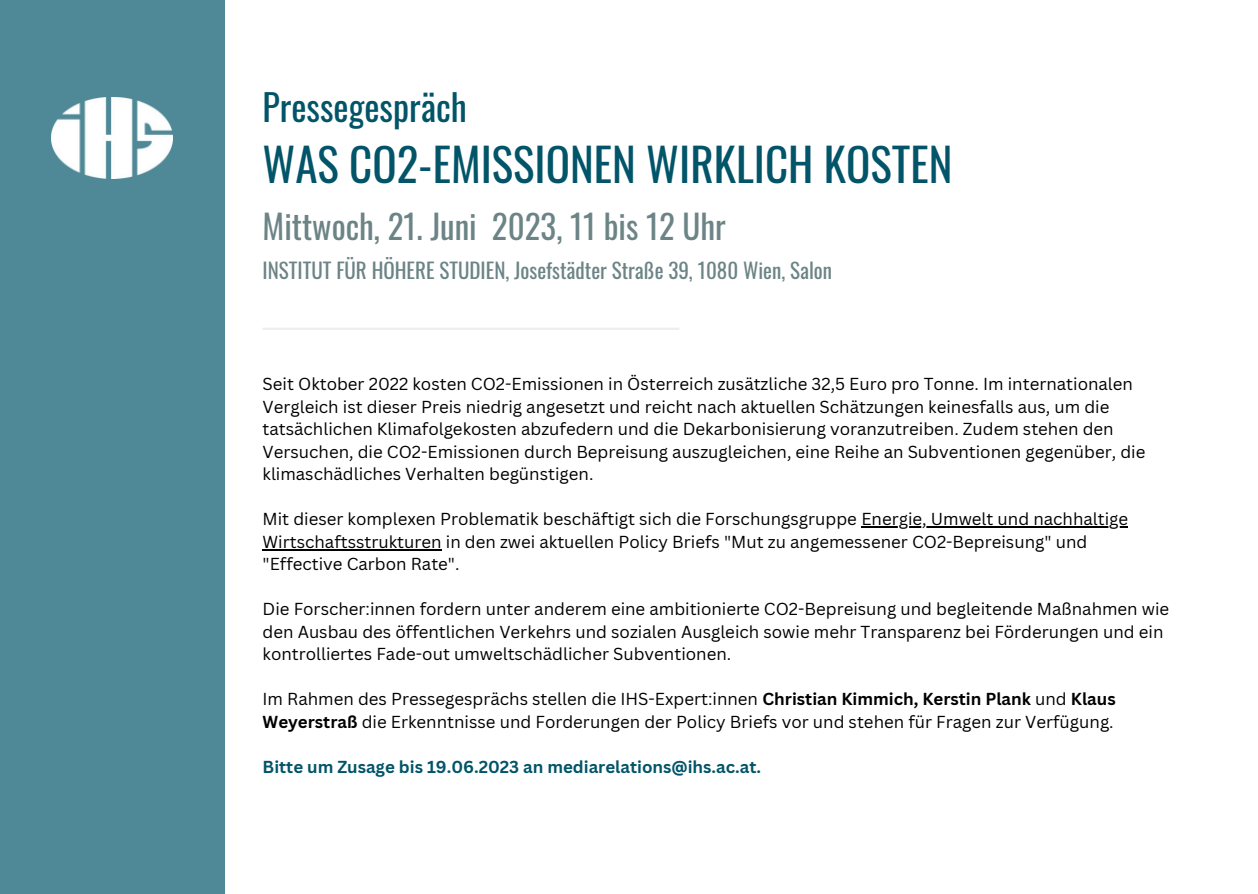
<style>
.page{position:relative;width:1258px;height:894px;background:#fff}
.page>*{position:absolute;margin:0;border:0;box-sizing:border-box;transform-origin:0 0}
.t1{font:45px "Oswald";color:#025468}
.t2{font:36px "Oswald";color:#025468}
.t3{font:33px "Oswald";color:#6c8486}
.t4{font:21px "Oswald";color:#6c8486}
.t5{font:16.8px/22.5px "Canva Sans";color:#000}
.t6{font:700 16.8px "Canva Sans";color:#025468}
.s1{font-weight:700}
</style>
<div class="page">
<hr style="left:263px;top:327px;width:416px;height:3px;background:#efeeee">
<div style="left:0;top:0;width:224px;height:893px;background:#4f8896"></div>
<img style="left:51px;top:97px;width:122px;height:81px">
<hr style="left:861px;top:526px;width:267px;height:2px;background:#000">
<hr style="left:263px;top:549px;width:179px;height:1px;background:#000">
<p class="t2" style="left:263px;top:79px;width:206px">Pressegespräch</p>
<p class="t1" style="left:263px;top:129px;width:691px">WAS CO2-EMISSIONEN WIRKLICH KOSTEN</p>
<p class="t3" style="left:263px;top:200px;width:465px">Mittwoch, 21. Juni 2023, 11 bis 12 Uhr</p>
<p class="t4" style="left:263px;top:253px;width:571px">INSTITUT FÜR HÖHERE STUDIEN, Josefstädter Straße 39, 1080 Wien, Salon</p>
<p class="t5" style="left:263px;top:372px;width:884px">Seit Oktober 2022 kosten CO2-Emissionen in Österreich zusätzliche 32,5 Euro pro Tonne. Im internationalen Vergleich ist dieser Preis niedrig angesetzt und reicht nach aktuellen Schätzungen keinesfalls aus, um die tatsächlichen Klimafolgekosten abzufedern und die Dekarbonisierung voranzutreiben. Zudem stehen den Versuchen, die CO2-Emissionen durch Bepreisung auszugleichen, eine Reihe an Subventionen gegenüber, die klimaschädliches Verhalten begünstigen.</p>
<p class="t5" style="left:263px;top:507px;width:867px">Mit dieser komplexen Problematik beschäftigt sich die Forschungsgruppe Energie, Umwelt und nachhaltige<br>Wirtschaftsstrukturen in den zwei aktuellen Policy Briefs "Mut zu angemessener CO2-Bepreisung" und "Effective Carbon Rate".</p>
<p class="t5" style="left:263px;top:597px;width:908px">Die Forscher:innen fordern unter anderem eine ambitionierte CO2-Bepreisung und begleitende Maßnahmen wie den Ausbau des öffentlichen Verkehrs und sozialen Ausgleich sowie mehr Transparenz bei Förderungen und ein kontrolliertes Fade-out umweltschädlicher Subventionen.</p>
<p class="t5" style="left:263px;top:687px;width:854px">Im Rahmen des Pressegesprächs stellen die IHS-Expert:innen <span class="s1">Christian Kimmich, Kerstin Plank</span> und <span class="s1">Klaus<br>Weyerstraß</span> die Erkenntnisse und Forderungen der Policy Briefs vor und stehen für Fragen zur Verfügung.</p>
<p class="t6" style="left:263px;top:754px;width:500px">Bitte um Zusage bis 19.06.2023 an mediarelations@ihs.ac.at.</p>
</div>
